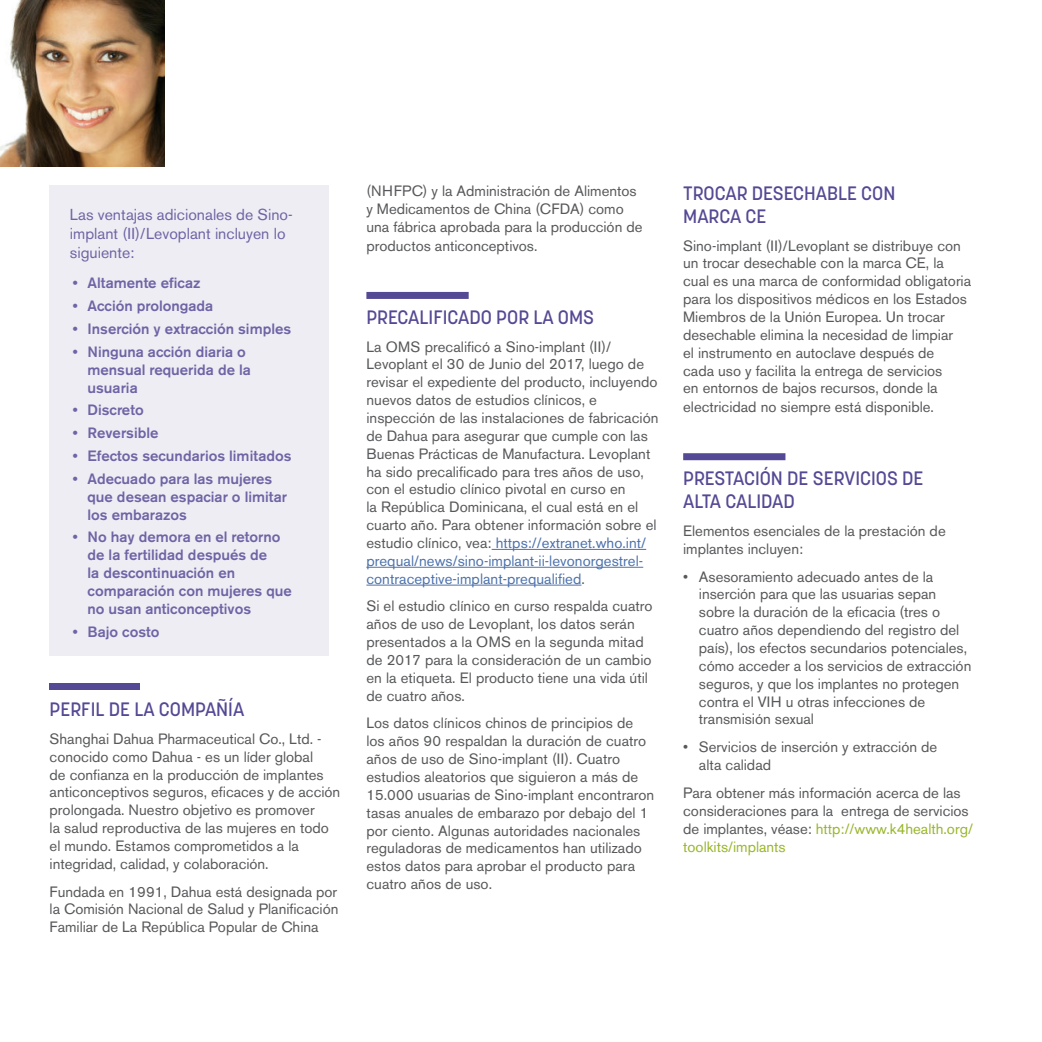
<style>
.page{position:relative;width:1042px;height:1042px;background:#fff}
.page>*{position:absolute;margin:0;border:0;box-sizing:border-box;transform-origin:0 0}
.heading{font:500 19.25px/23.1px "Korolev";color:#544994}
.t1{font:15.75px/18.9px "Akzidenz Grotesk BE";color:#6f64a5}
.t2{font:14.88px/17.8px "Akzidenz Grotesk BE";color:#57585a}
.t3{font:500 14.88px/17.8px "Akzidenz Grotesk BE";color:#6f64a5}
.s1{color:#4d72ac}
.s2{color:#98b62c}
</style>
<div class="page">
<div style="left:366px;top:292px;width:103px;height:7px;background:#544994"></div>
<hr style="left:492px;top:549px;width:154px;height:1px;background:#4d72ac">
<hr style="left:366px;top:567px;width:277px;height:1px;background:#4d72ac">
<hr style="left:366px;top:585px;width:215px;height:1px;background:#4d72ac">
<div style="left:683px;top:453px;width:102px;height:7px;background:#544994"></div>
<div style="left:50px;top:185px;width:279px;height:471px;background:#eeedf4"></div>
<img style="left:0;top:0;width:164px;height:167px">
<div style="left:50px;top:683px;width:90px;height:7px;background:#544994"></div>
<p class="t1" style="left:70px;top:205px;width:224px">Las ventajas adicionales de Sino&shy;implant (II)/Levoplant incluyen lo siguiente:</p>
<p class="t3" style="left:73px;top:274px;width:129px">• Altamente eficaz</p>
<p class="t3" style="left:73px;top:297px;width:142px">• Acción prolongada</p>
<p class="t3" style="left:73px;top:320px;width:220px">• Inserción y extracción simples</p>
<p class="t3" style="left:88px;top:343px;width:165px;text-indent:-15px">• Ninguna acción diaria o mensual requerida de la usuaria</p>
<p class="t3" style="left:73px;top:401px;width:72px">• Discreto</p>
<p class="t3" style="left:73px;top:424px;width:87px">• Reversible</p>
<p class="t3" style="left:73px;top:447px;width:220px">• Efectos secundarios limitados</p>
<p class="t3" style="left:88px;top:469px;width:201px;text-indent:-15px">• Adecuado para las mujeres que desean espaciar o limitar los embarazos</p>
<p class="t3" style="left:88px;top:528px;width:206px;text-indent:-15px">• No hay demora en el retorno de la fertilidad después de<br>la descontinuación en comparación con mujeres que no usan anticonceptivos</p>
<p class="t3" style="left:73px;top:622px;width:88px">• Bajo costo</p>
<p class="heading" style="left:50px;top:698px;width:196px">PERFIL DE LA COMPAÑÍA</p>
<p class="t2" style="left:50px;top:730px;width:292px">Shanghai Dahua Pharmaceutical Co., Ltd. - conocido como Dahua - es un líder global<br>de confianza en la producción de implantes anticonceptivos seguros, eficaces y de acción prolongada. Nuestro objetivo es promover<br>la salud reproductiva de las mujeres en todo el mundo. Estamos comprometidos a la integridad, calidad, y colaboración.</p>
<p class="t2" style="left:50px;top:882px;width:290px;text-align:justify">Fundada en 1991, Dahua está designada por la Comisión Nacional de Salud y Planificación Familiar de La República Popular de China</p>
<p class="t2" style="left:366px;top:182px;width:278px">(NHFPC) y la Administración de Alimentos y Medicamentos de China (CFDA) como una fábrica aprobada para la producción de productos anticonceptivos.</p>
<p class="heading" style="left:366px;top:305px;width:229px">PRECALIFICADO POR LA OMS</p>
<p class="t2" style="left:366px;top:337px;width:294px">La OMS precalificó a Sino-implant (II)/ Levoplant el 30 de Junio del 2017, luego de revisar el expediente del producto, incluyendo nuevos datos de estudios clínicos, e inspección de las instalaciones de fabricación de Dahua para asegurar que cumple con las Buenas Prácticas de Manufactura. Levoplant ha sido precalificado para tres años de uso, con el estudio clínico pivotal en curso en<br>la República Dominicana, el cual está en el cuarto año. Para obtener información sobre el estudio clínico, vea: <span class="s1">https://extranet.who.int/ prequal/news/sino-implant-ii-levonorgestrel&shy;contraceptive-implant-prequalified</span>.</p>
<p class="t2" style="left:366px;top:597px;width:288px">Si el estudio clínico en curso respalda cuatro años de uso de Levoplant, los datos serán presentados a la OMS en la segunda mitad de 2017 para la consideración de un cambio en la etiqueta. El producto tiene una vida útil de cuatro años.</p>
<p class="t2" style="left:366px;top:714px;width:289px">Los datos clínicos chinos de principios de los años 90 respaldan la duración de cuatro años de uso de Sino-implant (II). Cuatro estudios aleatorios que siguieron a más de 15.000 usuarias de Sino-implant encontraron tasas anuales de embarazo por debajo del 1 por ciento. Algunas autoridades nacionales reguladoras de medicamentos han utilizado estos datos para aprobar el producto para cuatro años de uso.</p>
<p class="heading" style="left:683px;top:181px;width:214px">TROCAR DESECHABLE CON<br>MARCA CE</p>
<p class="t2" style="left:683px;top:236px;width:289px">Sino-implant (II)/Levoplant se distribuye con un trocar desechable con la marca CE, la cual es una marca de conformidad obligatoria para los dispositivos médicos en los Estados Miembros de la Unión Europea. Un trocar desechable elimina la necesidad de limpiar<br>el instrumento en autoclave después de<br>cada uso y facilita la entrega de servicios<br>en entornos de bajos recursos, donde la electricidad no siempre está disponible.</p>
<p class="heading" style="left:683px;top:467px;width:242px">PRESTACIÓN DE SERVICIOS DE<br>ALTA CALIDAD</p>
<p class="t2" style="left:683px;top:522px;width:264px">Elementos esenciales de la prestación de implantes incluyen:</p>
<p class="t2" style="left:699px;top:567px;width:274px;text-indent:-16px">• Asesoramiento adecuado antes de la inserción para que las usuarias sepan sobre la duración de la eficacia (tres o cuatro años dependiendo del registro del país), los efectos secundarios potenciales, cómo acceder a los servicios de extracción seguros, y que los implantes no protegen contra el VIH u otras infecciones de transmisión sexual</p>
<p class="t2" style="left:699px;top:738px;width:240px;text-indent:-16px">• Servicios de inserción y extracción de alta calidad</p>
<p class="t2" style="left:683px;top:783px;width:291px">Para obtener más información acerca de las consideraciones para la entrega de servicios de implantes, véase: <span class="s2">http://www.k4health.org/ toolkits/implants</span></p>
</div>
